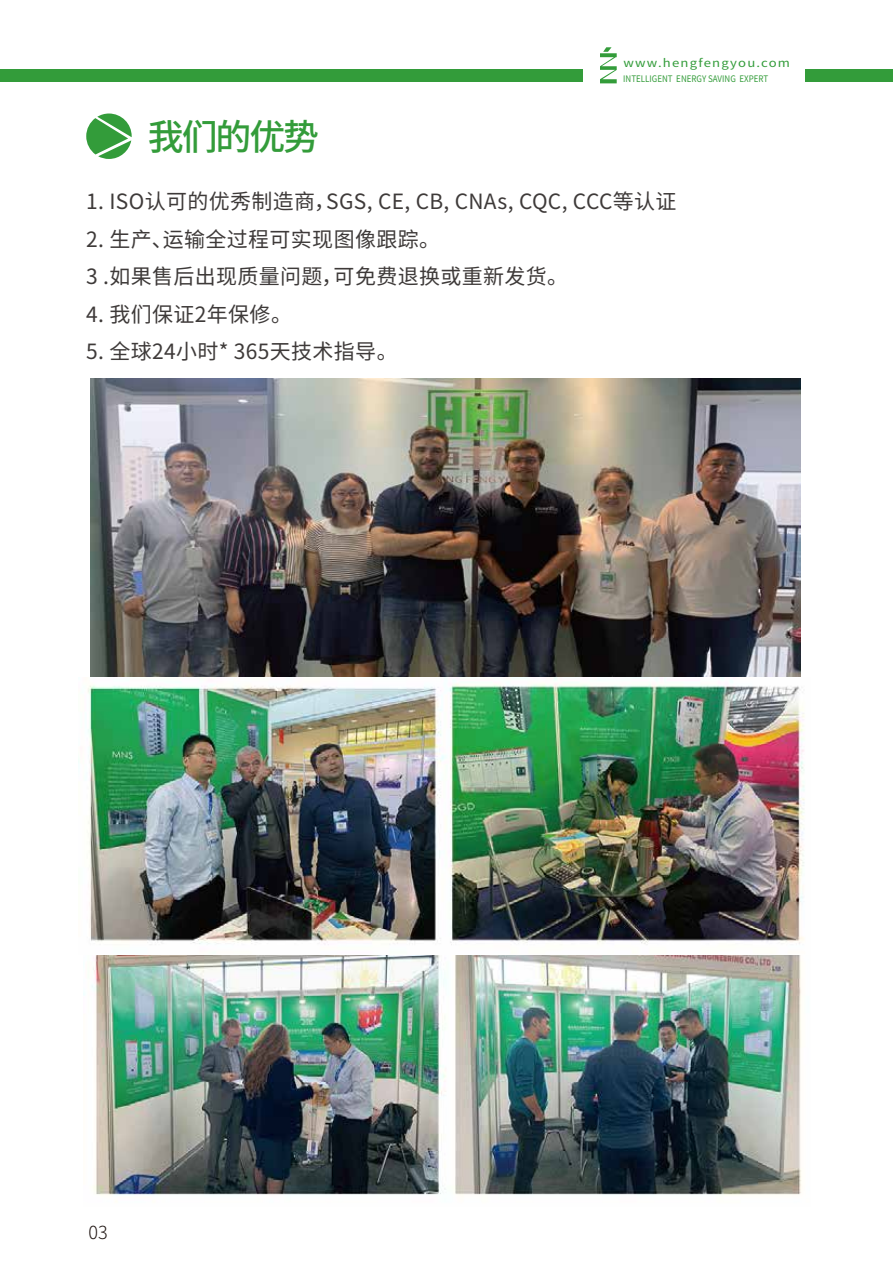
<style>
.page{position:relative;width:893px;height:1263px;background:#fff}
.page>*{position:absolute;margin:0;border:0;box-sizing:border-box;transform-origin:0 0}
.t1{font:500 36px "Source Han Sans CN";letter-spacing:-.06em;color:#339c3a}
.t2{font:21px/37.5px "Source Han Sans CN";letter-spacing:.015em;color:#3e3a39}
.t3{font:300 18px "Source Han Sans CN";color:#221815}
.t4{font:11.4px "Source Han Sans CN";letter-spacing:.09em;color:#339c3a;scale:1.15 1}
.t5{font:9px "Source Han Sans CN";color:#339c3a;scale:.89 1}
</style>
<div class="page">
<img style="left:84px;top:955px;width:718px;height:240px">
<svg style="left:600px;top:47px;width:17px;height:36px"></svg>
<div style="left:806px;top:69px;width:87px;height:13px;background:#339c3a"></div>
<div style="left:0;top:69px;width:582px;height:13px;background:#339c3a"></div>
<svg style="left:86px;top:114px;width:46px;height:45px"></svg>
<img style="left:91px;top:378px;width:710px;height:299px">
<img style="left:88px;top:677px;width:717px;height:268px">
<h1 class="t1" style="left:148px;top:117px;width:173px">我们的优势</h1>
<p class="t4" style="left:623px;top:57px;width:146px">www.hengfengyou.com</p>
<p class="t5" style="left:623px;top:74px;width:164px">INTELLIGENT ENERGY SAVING EXPERT</p>
<p class="t2" style="left:86px;top:183px;width:592px">1. ISO认可的优秀制造商，SGS, CE, CB, CNAs, CQC, CCC等认证</p>
<p class="t2" style="left:86px;top:221px;width:483px">2. 生产、运输全过程可实现图像跟踪。<br>3 .如果售后出现质量问题，可免费退换或重新发货。</p>
<p class="t2" style="left:86px;top:296px;width:207px">4. 我们保证2年保修。</p>
<p class="t2" style="left:86px;top:333px;width:313px">5. 全球24小时* 365天技术指导。</p>
<p class="t3" style="left:88px;top:1222px;width:21px">03</p>
</div>
